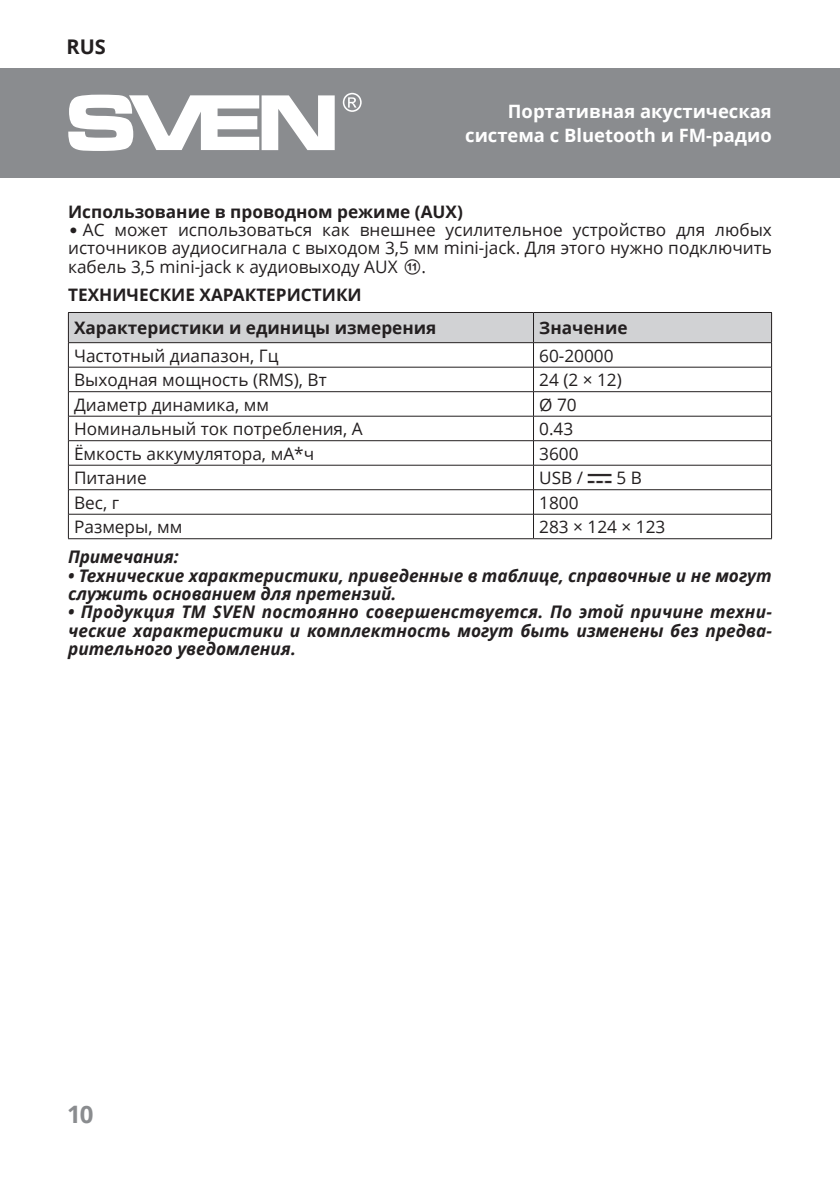
<style>
.page{position:relative;width:840px;height:1191px;background:#fff}
.page>*{position:absolute;margin:0;border:0;box-sizing:border-box;transform-origin:0 0}
.t1{font:700 24px "Open Sans";color:#8a8c8f}
.t2{font:700 20.4px "Open Sans";color:#231f20}
.t3{font:700 18.4px/24px "Open Sans";color:#fff;text-align:right}
.t4{font:17.2px/18.4px "Open Sans";color:#231f20;text-align:justify}
.t5{font:italic 700 17.2px/18.4px "Open Sans";color:#231f20}
.t6{font:700 17.2px/33.2px "Open Sans";color:#231f20}
.s1{font-family:"Pragmatica";font-weight:700;font-size:16px}
.s2{font-family:"SVEN"}
</style>
<div class="page">
<div style="left:0;top:68px;width:839px;height:109px;background:#8a8c8f"></div>
<svg style="left:68px;top:95px;width:266px;height:56px"></svg>
<svg style="left:342px;top:93px;width:19px;height:19px"></svg>
<hr style="left:68px;top:538px;width:465px;height:1px;background:#231f20">
<hr style="left:533px;top:538px;width:238px;height:1px;background:#231f20">
<svg style="left:68px;top:312px;width:703px;height:226px"></svg>
<img style="left:587px;top:473px;width:24px;height:10px">
<p class="t2" style="left:66px;top:32px;width:41px">RUS</p>
<p class="t3" style="left:465px;top:99px;width:308px">Портативная акустическая система с Bluetooth и FM-радио</p>
<p class="t6" style="left:68px;top:194px;width:396px">Использование в проводном режиме (AUX)</p>
<p class="t4" style="left:68px;top:220px;width:705px"><span class="s1">•</span> АС может использоваться как внешнее усилительное устройство для любых источников аудиосигнала с выходом 3,5 мм mini-jack. Для этого нужно подключить кабель 3,5 mini-jack к аудиовыходу AUX <span class="s2">k</span>.</p>
<p class="t6" style="left:74px;top:277px;width:363px;text-indent:-6px">ТЕХНИЧЕСКИЕ ХАРАКТЕРИСТИКИ<br>Характеристики и единицы измерения</p>
<p class="t6" style="left:539px;top:311px;width:90px">Значение</p>
<p class="t4" style="left:74px;top:345px;width:206px">Частотный диапазон, Гц</p>
<p class="t4" style="left:539px;top:345px;width:76px">60-20000</p>
<p class="t4" style="left:74px;top:370px;width:254px">Выходная мощность (RMS), Вт</p>
<p class="t4" style="left:539px;top:370px;width:84px">24 (2 × 12)</p>
<p class="t4" style="left:74px;top:394px;width:196px">Диаметр динамика, мм</p>
<p class="t4" style="left:539px;top:394px;width:39px">Ø 70</p>
<p class="t4" style="left:74px;top:419px;width:290px">Номинальный ток потребления, A</p>
<p class="t4" style="left:539px;top:419px;width:36px">0.43</p>
<p class="t4" style="left:74px;top:443px;width:241px">Ёмкость аккумулятора, мА*ч</p>
<p class="t4" style="left:539px;top:443px;width:41px">3600</p>
<p class="t4" style="left:74px;top:468px;width:74px">Питание</p>
<p class="t4" style="left:539px;top:468px;width:45px">USB /</p>
<p class="t4" style="left:616px;top:468px;width:27px">5 В</p>
<p class="t4" style="left:74px;top:492px;width:47px">Вес, г</p>
<p class="t4" style="left:539px;top:492px;width:41px">1800</p>
<p class="t4" style="left:74px;top:517px;width:110px">Размеры, мм</p>
<p class="t4" style="left:539px;top:517px;width:128px">283 × 124 × 123</p>
<p class="t5" style="left:68px;top:547px;width:112px">Примечания:</p>
<p class="t5" style="left:68px;top:565px;width:704px">• Технические характеристики, приведенные в таблице, справочные и не могут служить основанием для претензий.</p>
<p class="t5" style="left:68px;top:602px;width:704px;text-align:justify">• Продукция ТМ SVEN постоянно совершенствуется. По этой причине техни&shy;ческие характеристики и комплектность могут быть изменены без предва&shy;рительного уведомления.</p>
<h1 class="t1" style="left:67px;top:1097px;width:28px">10</h1>
</div>
